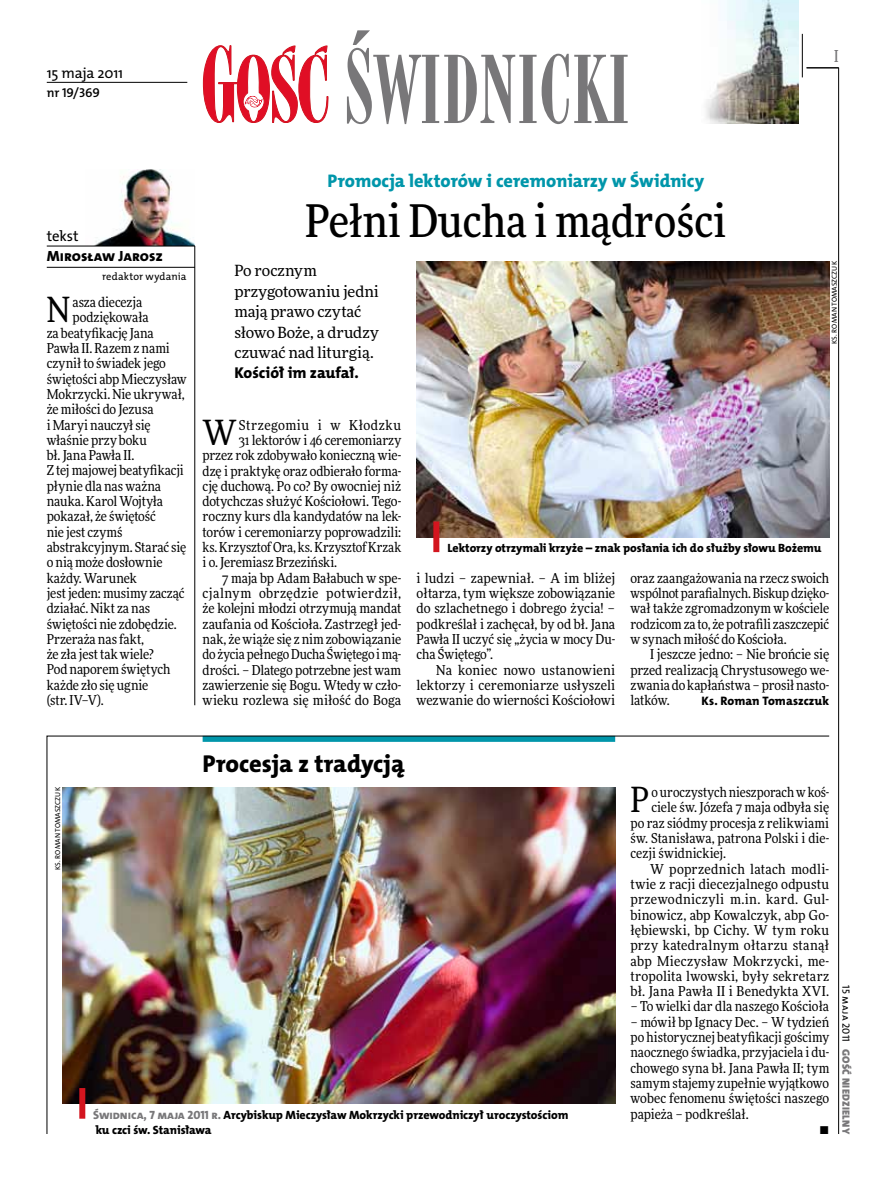
<style>
.page{position:relative;width:893px;height:1191px;background:#fff}
.page>*{position:absolute;margin:0;border:0;box-sizing:border-box;transform-origin:0 0}
.t1{font:500 45px "Freeday Narrow";color:#000}
.t2{font:34.8px "Freeday Narrow News";color:#000}
.t3{font:24.45px "The Mix HP8 Ex Bld";letter-spacing:-.005em;color:#000}
.t4{font:18.3px "The Mix HP8 Ex Bld";color:#0096aa}
.t5{font:500 16.5px "Freeday Narrow";color:#787779;scale:.9 1}
.t6{font:15.75px "The Mix HP8 Ex Bld";letter-spacing:-.005em;color:#000}
.t7{font:15.45px/20.4px "Freeday News";letter-spacing:-.01em;color:#000}
.t8{font:14.85px "The Mix HP5 Plain";letter-spacing:-.015em;color:#000}
.t9{font:14.85px "The Mix HP8 Ex Bld";color:#000}
.t10{font:13.65px/15.3px "Freeday Narrow News";color:#000;text-align:justify}
.t11{font:13.65px "Freeday Narrow News";letter-spacing:.025em;color:#000}
.t12{font:13.65px "Freeday Narrow News";letter-spacing:.02em;color:#000}
.t13{font:13.65px "Freeday Narrow News";letter-spacing:.03em;color:#000}
.t14{font:13.65px "Freeday Narrow News";letter-spacing:.035em;color:#000}
.t15{font:12.9px "The Mix HP6 Se Bld";letter-spacing:-.015em;color:#000}
.t16{font:12.3px "The Mix HP8 Ex Bld";letter-spacing:.005em;color:#000}
.t17{font:12px/15.3px "The Mix HP8 Ex Bld";letter-spacing:-.005em;color:#000}
.t18{font:10.5px "The Mix HP5 Plain";letter-spacing:.01em;color:#000}
.t19{font:10.5px "The Mix HP9 Blk";letter-spacing:.025em;color:#787779}
.t20{font:7.2px "The Mix HP5 Plain";letter-spacing:.005em;color:#000}
.s1{color:#787779}
</style>
<div class="page">
<hr style="left:838px;top:68px;width:1px;height:1066px;background:#000">
<hr style="left:802px;top:34px;width:1px;height:43px;background:#000">
<svg style="left:47px;top:735px;width:783px;height:399px"></svg>
<hr style="left:195px;top:246px;width:1px;height:459px;background:#000">
<hr style="left:806px;top:68px;width:33px;height:1px;background:#000">
<svg style="left:203px;top:45px;width:125px;height:78px"></svg>
<svg style="left:347px;top:30px;width:281px;height:94px"></svg>
<img style="left:705px;top:0;width:93px;height:123px">
<img style="left:85px;top:169px;width:110px;height:77px">
<hr style="left:47px;top:246px;width:148px;height:1px;background:#000">
<hr style="left:47px;top:267px;width:148px;height:1px;background:#000">
<hr style="left:47px;top:82px;width:140px;height:1px;background:#000">
<img style="left:62px;top:787px;width:553px;height:316px">
<div style="left:79px;top:1088px;width:6px;height:30px;background:#d3151f"></div>
<img style="left:416px;top:261px;width:413px;height:276px">
<div style="left:433px;top:521px;width:6px;height:31px;background:#d3151f"></div>
<p class="t8" style="left:47px;top:63px;width:78px">15 maja 2011</p>
<p class="t15" style="left:47px;top:85px;width:55px">nr 19/369</p>
<p class="t5" style="left:834px;top:46px;width:6px">I</p>
<p class="t8" style="left:47px;top:227px;width:33px">tekst</p>
<p class="t9" style="left:47px;top:247px;width:118px">Mirosław Jarosz</p>
<p class="t18" style="left:102px;top:270px;width:86px">redaktor wydania</p>
<h2 class="t2" style="left:47px;top:289px;width:25px">N</h2>
<p class="t10" style="left:72px;top:294px;width:71px">asza diecezja</p>
<p class="t10" style="left:72px;top:310px;width:78px">podziękowała</p>
<p class="t10" style="left:47px;top:325px;width:108px">za beatyfikację Jana</p>
<p class="t10" style="left:47px;top:340px;width:125px">Pawła II. Razem z nami</p>
<p class="t10" style="left:47px;top:356px;width:121px">czynił to świadek jego</p>
<p class="t10" style="left:47px;top:371px;width:141px">świętości abp Mieczysław</p>
<p class="t10" style="left:47px;top:386px;width:139px">Mokrzycki. Nie ukrywał,</p>
<p class="t10" style="left:47px;top:401px;width:108px">że miłości do Jezusa</p>
<p class="t10" style="left:47px;top:417px;width:105px">i Maryi nauczył się</p>
<p class="t10" style="left:47px;top:432px;width:102px">właśnie przy boku</p>
<p class="t10" style="left:47px;top:447px;width:89px">bł. Jana Pawła II.</p>
<p class="t10" style="left:47px;top:463px;width:139px">Z tej majowej beatyfikacji</p>
<p class="t10" style="left:47px;top:478px;width:116px">płynie dla nas ważna</p>
<p class="t10" style="left:47px;top:493px;width:118px">nauka. Karol Wojtyła</p>
<p class="t10" style="left:47px;top:509px;width:110px">pokazał, że świętość</p>
<p class="t10" style="left:47px;top:524px;width:77px">nie jest czymś</p>
<p class="t10" style="left:47px;top:539px;width:141px">abstrakcyjnym. Starać się</p>
<p class="t10" style="left:47px;top:554px;width:117px">o nią może dosłownie</p>
<p class="t10" style="left:47px;top:570px;width:92px">każdy. Warunek</p>
<p class="t10" style="left:47px;top:585px;width:139px">jest jeden: musimy zacząć</p>
<p class="t10" style="left:47px;top:600px;width:105px">działać. Nikt za nas</p>
<p class="t10" style="left:47px;top:616px;width:131px">świętości nie zdobędzie.</p>
<p class="t10" style="left:47px;top:631px;width:99px">Przeraża nas fakt,</p>
<p class="t10" style="left:47px;top:646px;width:109px">że zła jest tak wiele?</p>
<p class="t10" style="left:47px;top:662px;width:125px">Pod naporem świętych</p>
<p class="t10" style="left:47px;top:677px;width:103px">każde zło się ugnie</p>
<p class="t10" style="left:47px;top:692px;width:59px">(str. IV–V).</p>
<h3 class="t4" style="left:328px;top:169px;width:378px">Promocja lektorów i ceremoniarzy w Świdnicy</h3>
<h1 class="t1" style="left:305px;top:193px;width:423px">Pełni Ducha i mądrości</h1>
<p class="t7" style="left:234px;top:260px;width:146px">Po rocznym przygotowaniu jedni mają prawo czytać słowo Boże, a drudzy czuwać nad liturgią.</p>
<p class="t6" style="left:234px;top:363px;width:126px">Kościół im zaufał.</p>
<p class="t20" style="left:830px;top:344px;width:83px;rotate:-90deg">ks. Roman Tomaszczuk</p>
<h2 class="t2" style="left:203px;top:411px;width:36px">W</h2>
<p class="t14" style="left:239px;top:416px;width:164px">Strzegomiu i w Kłodzku</p>
<p class="t10" style="left:239px;top:432px;width:164px">31 lektorów i 46 ceremoniarzy</p>
<p class="t10" style="left:203px;top:447px;width:200px">przez rok zdobywało konieczną wie-</p>
<p class="t10" style="left:203px;top:463px;width:200px">dzę i praktykę oraz odbierało forma-</p>
<p class="t10" style="left:203px;top:478px;width:200px">cję duchową. Po co? By owocniej niż</p>
<p class="t10" style="left:203px;top:493px;width:200px">dotychczas służyć Kościołowi. Tego-</p>
<p class="t10" style="left:203px;top:509px;width:200px">roczny kurs dla kandydatów na lek-</p>
<p class="t10" style="left:203px;top:524px;width:200px">torów i ceremoniarzy poprowadzili:</p>
<p class="t10" style="left:203px;top:539px;width:200px">ks. Krzysztof Ora, ks. Krzysztof Krzak</p>
<p class="t10" style="left:203px;top:555px;width:136px">i o. Jeremiasz Brzeziński.</p>
<p class="t10" style="left:222px;top:570px;width:181px">7 maja bp Adam Bałabuch w spe-</p>
<p class="t13" style="left:203px;top:585px;width:200px">cjalnym obrzędzie potwierdził,</p>
<p class="t10" style="left:203px;top:600px;width:200px">że kolejni młodzi otrzymują mandat</p>
<p class="t10" style="left:203px;top:616px;width:200px">zaufania od Kościoła. Zastrzegł jed-</p>
<p class="t10" style="left:203px;top:631px;width:200px">nak, że wiąże się z nim zobowiązanie</p>
<p class="t10" style="left:203px;top:646px;width:200px">do życia pełnego Ducha Świętego i mą-</p>
<p class="t10" style="left:203px;top:662px;width:200px">drości. – Dlatego potrzebne jest wam</p>
<p class="t10" style="left:203px;top:677px;width:200px">zawierzenie się Bogu. Wtedy w czło-</p>
<p class="t10" style="left:203px;top:692px;width:200px">wieku rozlewa się miłość do Boga</p>
<p class="t17" style="left:448px;top:540px;width:376px">Lektorzy otrzymali krzyże – znak posłania ich do służby słowu Bożemu</p>
<p class="t10" style="left:417px;top:570px;width:200px">i ludzi – zapewniał. – A im bliżej ołtarza, tym większe zobowiązanie do szlachetnego i dobrego życia! – podkreślał i zachęcał, by od bł. Jana Pawła II uczyć się „życia w mocy Du&shy;cha Świętego”.</p>
<p class="t10" style="left:417px;top:662px;width:200px;text-indent:20px">Na koniec nowo ustanowieni lektorzy i ceremoniarze usłyszeli wezwanie do wierności Kościołowi</p>
<p class="t10" style="left:630px;top:570px;width:200px">oraz zaangażowania na rzecz swoich wspólnot parafialnych. Biskup dzięko&shy;wał także zgromadzonym w kościele rodzicom za to, że potrafili zaszczepić w synach miłość do Kościoła.</p>
<p class="t10" style="left:630px;top:646px;width:200px;text-indent:20px">I jeszcze jedno: – Nie brońcie się przed realizacją Chrystusowego we&shy;zwania do kapłaństwa – prosił nasto&shy;latków.</p>
<p class="t16" style="left:702px;top:693px;width:129px">Ks. Roman Tomaszczuk</p>
<h3 class="t3" style="left:203px;top:747px;width:204px">Procesja z tradycją</h3>
<p class="t20" style="left:53px;top:869px;width:83px;rotate:-90deg">Ks. Roman Tomaszczuk</p>
<p class="t17" style="left:93px;top:1107px;width:477px"><span class="s1">Świdnica, 7 maja 2011 r.</span> Arcybiskup Mieczysław Mokrzycki przewodniczył uroczystościom ku czci św. Stanisława</p>
<h2 class="t2" style="left:630px;top:778px;width:20px">P</h2>
<p class="t10" style="left:651px;top:784px;width:179px">o uroczystych nieszporach w koś-</p>
<p class="t10" style="left:651px;top:799px;width:179px">ciele św. Józefa 7 maja odbyła się</p>
<p class="t10" style="left:630px;top:815px;width:200px">po raz siódmy procesja z relikwiami</p>
<p class="t10" style="left:630px;top:830px;width:200px">św. Stanisława, patrona Polski i die-</p>
<p class="t10" style="left:630px;top:845px;width:97px">cezji świdnickiej.</p>
<p class="t12" style="left:650px;top:860px;width:181px">W poprzednich latach modli-</p>
<p class="t10" style="left:630px;top:876px;width:200px">twie z racji diecezjalnego odpustu</p>
<p class="t11" style="left:630px;top:891px;width:200px">przewodniczyli m.in. kard. Gul-</p>
<p class="t10" style="left:630px;top:907px;width:200px">binowicz, abp Kowalczyk, abp Go-</p>
<p class="t10" style="left:630px;top:922px;width:200px">łębiewski, bp Cichy. W tym roku</p>
<p class="t11" style="left:630px;top:937px;width:200px">przy katedralnym ołtarzu stanął</p>
<p class="t12" style="left:630px;top:952px;width:200px">abp Mieczysław Mokrzycki, me-</p>
<p class="t10" style="left:630px;top:968px;width:200px">tropolita lwowski, były sekretarz</p>
<p class="t10" style="left:630px;top:983px;width:200px">bł. Jana Pawła II i Benedykta XVI.</p>
<p class="t10" style="left:630px;top:998px;width:200px">– To wielki dar dla naszego Kościoła</p>
<p class="t10" style="left:630px;top:1014px;width:200px">– mówił bp Ignacy Dec. – W tydzień</p>
<p class="t10" style="left:630px;top:1029px;width:200px">po historycznej beatyfikacji gościmy</p>
<p class="t10" style="left:630px;top:1044px;width:200px">naocznego świadka, przyjaciela i du-</p>
<p class="t10" style="left:630px;top:1060px;width:200px">chowego syna bł. Jana Pawła II; tym</p>
<p class="t10" style="left:630px;top:1075px;width:200px">samym stajemy zupełnie wyjątkowo</p>
<p class="t10" style="left:630px;top:1090px;width:200px">wobec fenomenu świętości naszego</p>
<p class="t10" style="left:630px;top:1106px;width:120px">papieża – podkreślał.</p>
<p class="t10" style="left:819px;top:1121px;width:11px">•</p>
<p class="t18" style="left:853px;top:985px;width:58px;rotate:90deg">15 maja 2011</p>
<p class="t19" style="left:853px;top:1049px;width:86px;rotate:90deg">Gość Niedzielny</p>
</div>
